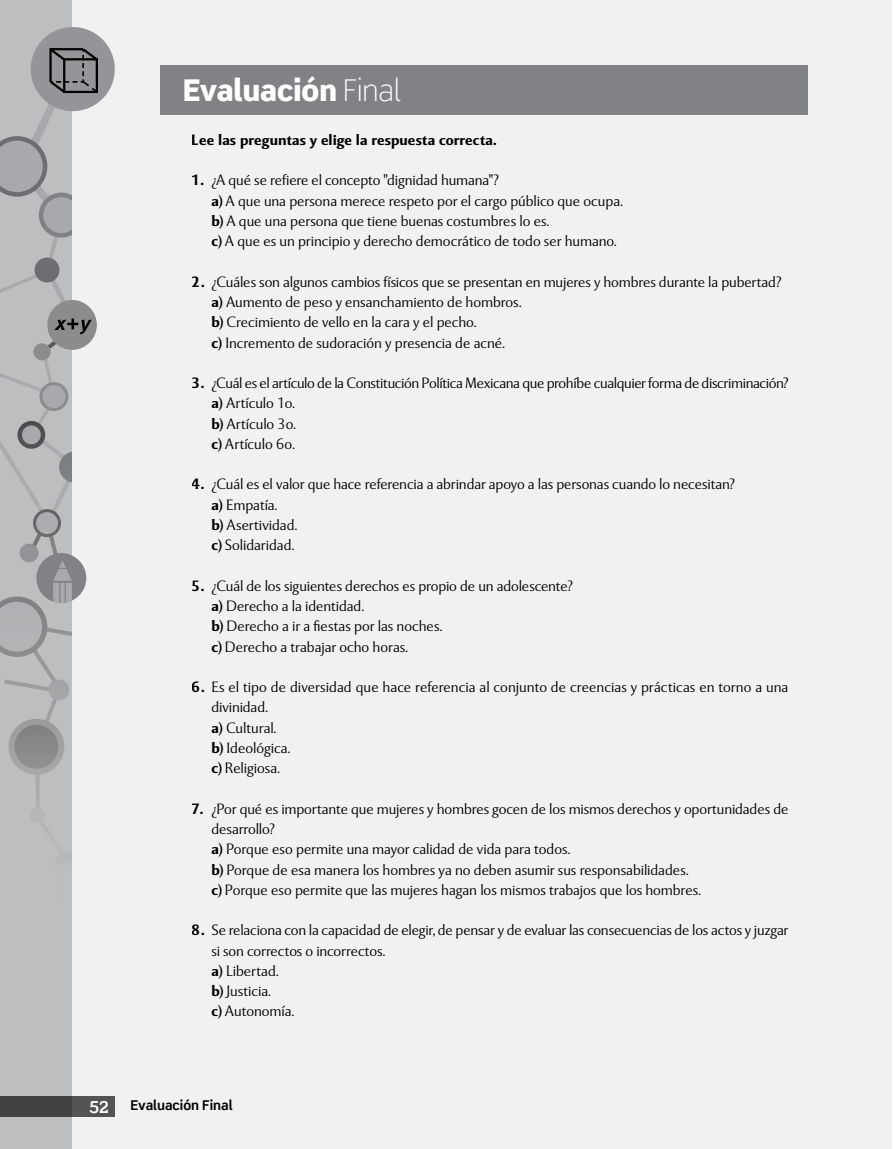
<style>
.page{position:relative;width:893px;height:1149px;background:#fff}
.page>*{position:absolute;margin:0;border:0;box-sizing:border-box;transform-origin:0 0}
.t1{font:900 30px "Scene Std";color:#fff;scale:.95 1}
.t2{font:700 16.5px "Scene Std";color:#fff}
.t3{font:300 15px/20.2px "Mentor Sans Std";letter-spacing:-.01em;color:#000}
.t4{font:700 15px "Mentor Sans Std";letter-spacing:.005em;color:#000}
.t5{font:700 13.5px "Scene Std";letter-spacing:-.005em;color:#000}
.s1{font-weight:300}
.s2{font-weight:700}
</style>
<div class="page">
<div style="left:0;top:0;width:892px;height:1148px;background:#f1f1f2"></div>
<div style="left:0;top:0;width:72px;height:1148px;background:#bcbec0"></div>
<div style="left:31px;top:27px;width:84px;height:84px;background:#939598;border-radius:50%"></div>
<svg style="left:0;top:46px;width:100px;height:762px"></svg>
<div style="left:0;top:1095px;width:115px;height:21px;background:linear-gradient(to right,#3a3c3e,#555658)"></div>
<div style="left:160px;top:65px;width:648px;height:49px;background:#808285"></div>
<h1 class="t1" style="left:183px;top:71px;width:230px">Evaluación <span class="s1">Final</span></h1>
<p class="t4" style="left:192px;top:130px;width:306px">Lee las preguntas y elige la respuesta correcta.</p>
<p class="t3" style="left:211px;top:170px;width:413px;text-indent:-20px"><span class="s2">1.</span> ¿A qué se refiere el concepto "dignidad humana"?<br><span class="s2">a)</span> A que una persona merece respeto por el cargo público que ocupa. <span class="s2">b)</span> A que una persona que tiene buenas costumbres lo es.<br><span class="s2">c)</span> A que es un principio y derecho democrático de todo ser humano.</p>
<p class="t3" style="left:211px;top:271px;width:571px;text-indent:-20px"><span class="s2">2.</span> ¿Cuáles son algunos cambios físicos que se presentan en mujeres y hombres durante la pubertad? <span class="s2">a)</span> Aumento de peso y ensanchamiento de hombros.<br><span class="s2">b)</span> Crecimiento de vello en la cara y el pecho.<br><span class="s2">c)</span> Incremento de sudoración y presencia de acné.</p>
<p class="t3" style="left:211px;top:373px;width:579px;text-indent:-20px"><span class="s2">3.</span> ¿Cuál es el artículo de la Constitución Política Mexicana que prohíbe cualquier forma de discriminación? <span class="s2">a)</span> Artículo 1o.<br><span class="s2">b)</span> Artículo 3o.<br><span class="s2">c)</span> Artículo 6o.</p>
<p class="t3" style="left:211px;top:474px;width:525px;text-indent:-20px"><span class="s2">4.</span> ¿Cuál es el valor que hace referencia a abrindar apoyo a las personas cuando lo necesitan? <span class="s2">a)</span> Empatía.<br><span class="s2">b)</span> Asertividad.<br><span class="s2">c)</span> Solidaridad.</p>
<p class="t3" style="left:211px;top:575px;width:363px;text-indent:-20px"><span class="s2">5.</span> ¿Cuál de los siguientes derechos es propio de un adolescente? <span class="s2">a)</span> Derecho a la identidad.<br><span class="s2">b)</span> Derecho a ir a fiestas por las noches.<br><span class="s2">c)</span> Derecho a trabajar ocho horas.</p>
<p class="t3" style="left:211px;top:676px;width:578px;text-indent:-20px"><span class="s2">6.</span> Es el tipo de diversidad que hace referencia al conjunto de creencias y prácticas en torno a una divinidad.<br><span class="s2">a)</span> Cultural.<br><span class="s2">b)</span> Ideológica.<br><span class="s2">c)</span> Religiosa.</p>
<p class="t3" style="left:211px;top:798px;width:579px;text-indent:-20px"><span class="s2">7.</span> ¿Por qué es importante que mujeres y hombres gocen de los mismos derechos y oportunidades de desarrollo?<br><span class="s2">a)</span> Porque eso permite una mayor calidad de vida para todos.<br><span class="s2">b)</span> Porque de esa manera los hombres ya no deben asumir sus responsabilidades.<br><span class="s2">c)</span> Porque eso permite que las mujeres hagan los mismos trabajos que los hombres.</p>
<p class="t3" style="left:211px;top:919px;width:578px;text-indent:-20px"><span class="s2">8.</span> Se relaciona con la capacidad de elegir, de pensar y de evaluar las consecuencias de los actos y juzgar si son correctos o incorrectos.<br><span class="s2">a)</span> Libertad.<br><span class="s2">b)</span> Justicia.<br><span class="s2">c)</span> Autonomía.</p>
<p class="t2" style="left:89px;top:1096px;width:22px">52</p>
<p class="t5" style="left:131px;top:1096px;width:104px">Evaluación Final</p>
</div>
